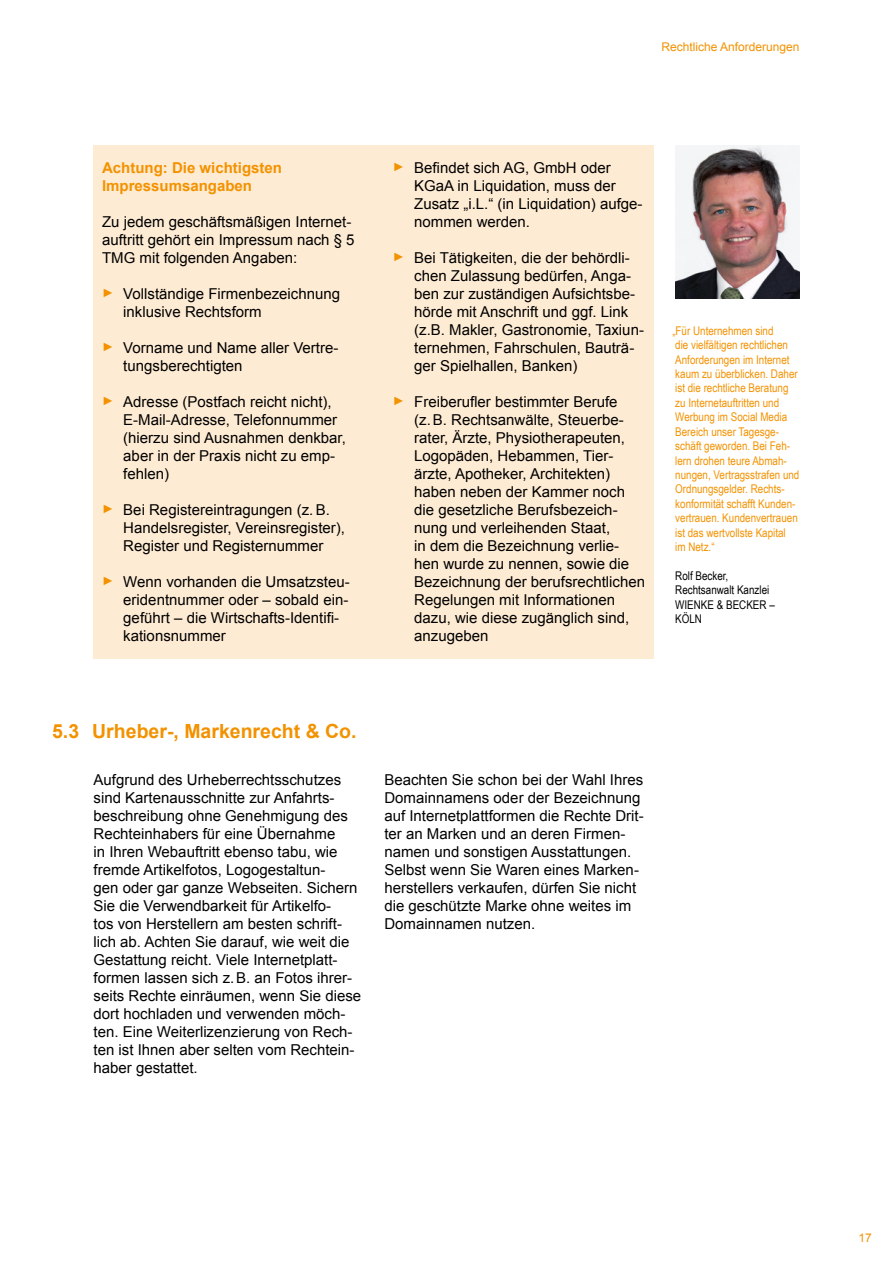
<style>
.page{position:relative;width:893px;height:1263px;background:#fff}
.page>*{position:absolute;margin:0;border:0;box-sizing:border-box;transform-origin:0 0}
.t1{font:700 19.5px "Arial";color:#f39200}
.t2{font:15px/18px "Arial";color:#000}
.t3{font:700 15px/18px "Arial";color:#f39200}
.t4{font:12px/14.4px "Arial Narrow";color:#f39200}
.t5{font:12px/14.4px "Arial Narrow";color:#000}
.t6{font:12px "Arial";color:#f39200}
.s1{font-size:12px;color:#f39200}
</style>
<div class="page">
<div style="left:94px;top:145px;width:560px;height:514px;background:#feebd3"></div>
<img style="left:675px;top:145px;width:124px;height:154px">
<p class="t6" style="left:661px;top:39px;width:140px">Rechtliche Anforderungen</p>
<p class="t3" style="left:102px;top:159px;width:182px">Achtung: Die wichtigsten<br>Impressumsangaben</p>
<p class="t2" style="left:102px;top:213px;width:254px">Zu jedem geschäftsmäßigen I nternet&shy;auftritt gehört ein I mpressum nach § 5<br>TMG mit folgenden Angaben:</p>
<p class="t2" style="left:123px;top:285px;width:218px;text-indent:-21px"><span class="s1">►</span> Vollständige Firmenbezeichnung inklusive Rechtsform</p>
<p class="t2" style="left:123px;top:339px;width:217px;text-indent:-21px"><span class="s1">►</span> Vorname und Name aller Vertre&shy;tungsberechtigten</p>
<p class="t2" style="left:123px;top:393px;width:224px;text-indent:-21px"><span class="s1">►</span> Adresse (Postfach reicht nicht),<br>E-Mail-Adresse, Telefonnummer (hierzu sind Ausnahmen denkbar, aber in der Praxis nicht zu emp&shy;fehlen)</p>
<p class="t2" style="left:123px;top:501px;width:223px;text-indent:-21px"><span class="s1">►</span> Bei Registereintragungen (z. B.<br>Handelsregister, Vereinsregister),<br>Register und Registernummer</p>
<p class="t2" style="left:123px;top:573px;width:228px;text-indent:-21px"><span class="s1">►</span> Wenn vorhanden die Umsatzsteu&shy;eridentnummer oder – sobald ein&shy;geführt – die Wirtschafts-Identifi&shy;kationsnummer</p>
<p class="t2" style="left:414px;top:159px;width:230px;text-indent:-21px"><span class="s1">►</span> Befindet sich AG, GmbH oder<br>KGaA in Liquidation, muss der<br>Zusatz „i.L.“ (in Liquidation) aufge&shy;nommen werden.</p>
<p class="t2" style="left:414px;top:249px;width:231px;text-indent:-21px"><span class="s1">►</span> Bei Tätigkeiten, die der behördli&shy;chen Zulassung bedürfen, Anga&shy;ben zur zuständigen Aufsichtsbe&shy;hörde mit Anschrift und ggf. Link (z.B. Makler, Gastronomie, Taxiun&shy;ternehmen, Fahrschulen, Bauträ&shy;ger Spielhallen, Banken)</p>
<p class="t2" style="left:414px;top:393px;width:232px;text-indent:-21px"><span class="s1">►</span> Freiberufler bestimmter Berufe<br>(z. B. Rechtsanwälte, Steuerbe&shy;rater, Ärzte, Physiotherapeuten,<br>Logopäden, Hebammen, Tier&shy;ärzte, Apotheker, Architekten) haben neben der Kammer noch die gesetzliche Berufsbezeich&shy;nung und verleihenden Staat,<br>in dem die Bezeichnung verlie&shy;hen wurde zu nennen, sowie die<br>Bezeichnung der berufsrechtlichen<br>Regelungen mit I nformationen dazu, wie diese zugänglich sind, anzugeben</p>
<p class="t4" style="left:672px;top:323px;width:129px">„Für Unternehmen sind<br>die vielfältigen rechtlichen<br>Anforderungen im Internet kaum zu überblicken. Daher ist die rechtliche Beratung<br>zu Internetauftritten und<br>Werbung im Social Media<br>Bereich unser Tagesge&shy;schäft geworden. Bei Feh&shy;lern drohen teure Abmah&shy;nungen, Vertragsstrafen und<br>Ordnungsgelder. Rechts&shy;konformität schafft Kunden&shy;vertrauen. Kundenvertrauen ist das wertvollste Kapital<br>im Netz.“</p>
<p class="t5" style="left:675px;top:568px;width:101px">Rolf Becker,<br>Rechtsanwalt Kanzlei<br>WIENKE &amp; BECKER –<br>KÖLN</p>
<h1 class="t1" style="left:52px;top:718px;width:306px">5.3 Urheber-, Markenrecht &amp; Co.</h1>
<p class="t2" style="left:94px;top:771px;width:269px">Aufgrund des Urheberrechtsschutzes sind Kartenausschnitte zur Anfahrts&shy;beschreibung ohne Genehmigung des Rechteinhabers für eine Übernahme<br>in I hren Webauftritt ebenso tabu, wie fremde Artikelfotos, Logogestaltun-<br>gen oder gar ganze Webseiten. Sichern Sie die Verwendbarkeit für Artikelfo-<br>tos von H erstellern am besten schrift&shy;lich ab. Achten Sie darauf, wie weit die Gestattung reicht. Viele I nternetplatt&shy;formen lassen sich z. B. an Fotos ihrer&shy;seits Rechte einräumen, wenn Sie diese dort hochladen und verwenden möch&shy;ten. Eine Weiterlizenzierung von Rech&shy;ten ist I hnen aber selten vom Rechtein&shy;haber gestattet.</p>
<p class="t2" style="left:384px;top:771px;width:261px">Beachten Sie schon bei der Wahl I hres Domainnamens oder der Bezeichnung auf I nternetplattformen die Rechte Drit&shy;ter an Marken und an deren Firmen&shy;namen und sonstigen Ausstattungen.<br>Selbst wenn Sie Waren eines Marken&shy;herstellers verkaufen, dürfen Sie nicht die geschützte Marke ohne weites im Domainnamen nutzen.</p>
<p class="t6" style="left:858px;top:1230px;width:15px">17</p>
</div>
